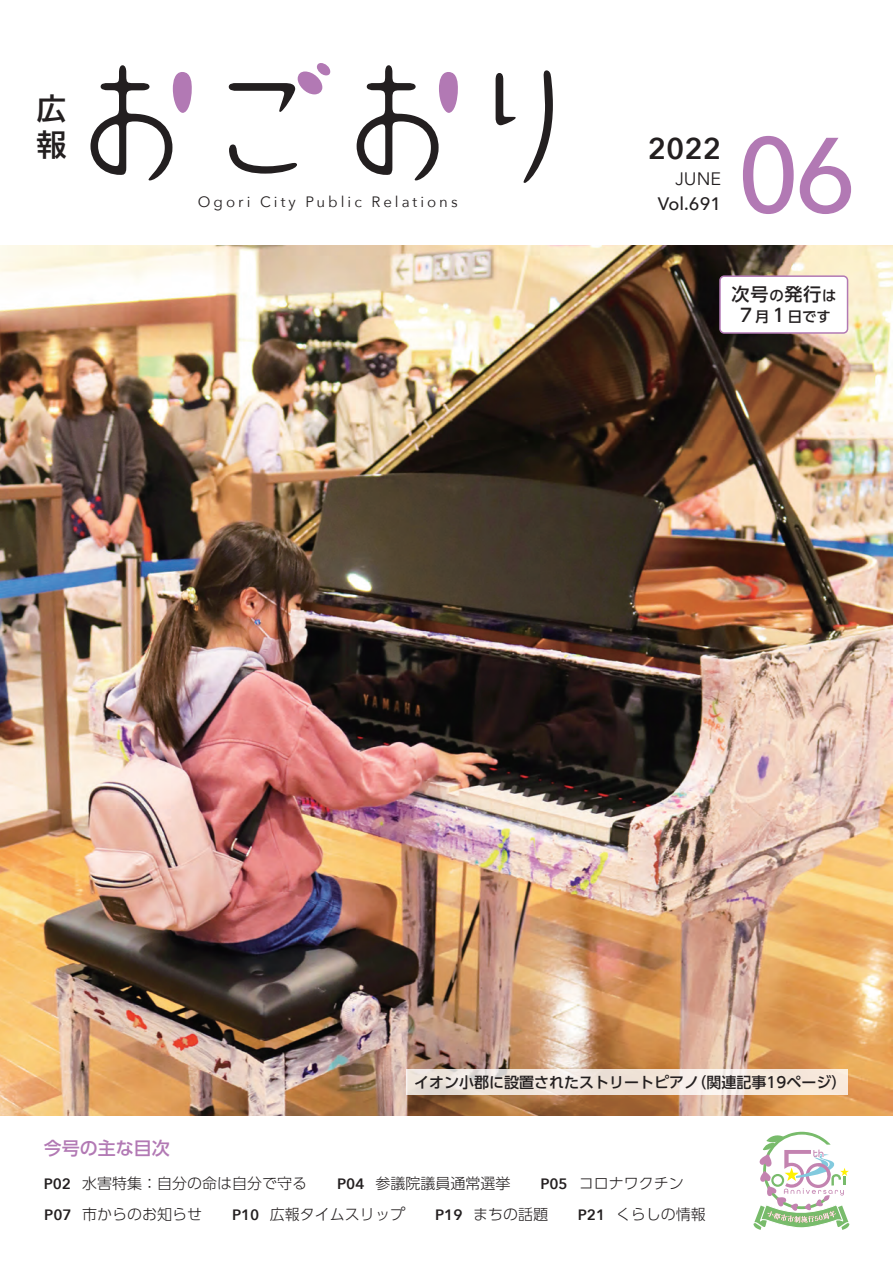
<style>
.page{position:relative;width:893px;height:1263px;background:#fff}
.page>*{position:absolute;margin:0;border:0;box-sizing:border-box;transform-origin:0 0}
.t1{font:500 105px "Avenir Next";color:#b279b4}
.t2{font:600 30px "Avenir Next";color:#231f20}
.t3{font:700 30px/36px "TBUD Go Std";color:#231f20}
.t4{font:500 18px "UD Shin Go Pr 6";color:#231f20}
.t5{font:500 18px "Avenir Next";color:#231f20}
.t6{font:500 18px "UD Shin Go Pr 6";color:#b279b4}
.t7{font:18px "Avenir Next";color:#231f20}
.t8{font:300 15px "UD Shin Go Pr 6";color:#231f20}
.t9{font:500 15px "UD Shin Go Pr 6";color:#231f20}
.t10{font:15px "Avenir Next";letter-spacing:.2em;color:#231f20}
.t11{font:600 15px "Avenir Next";color:#231f20}
.t12{font:500 14.4px "UD Shin Go Pr 6";color:#231f20}
.s1{font-size:14.4px}
</style>
<div class="page">
<img style="left:0;top:245px;width:893px;height:871px">
<svg style="left:753px;top:1132px;width:96px;height:98px"></svg>
<svg style="left:229px;top:83px;width:68px;height:91px"></svg>
<svg style="left:496px;top:70px;width:57px;height:113px"></svg>
<svg style="left:90px;top:65px;width:102px;height:115px"></svg>
<svg style="left:357px;top:65px;width:101px;height:115px"></svg>
<svg style="left:298px;top:71px;width:24px;height:23px"></svg>
<svg style="left:317px;top:63px;width:13px;height:12px"></svg>
<div style="left:720px;top:276px;width:127px;height:57px;background:#fff;border-radius:4px"></div>
<div style="left:719px;top:275px;width:129px;height:59px;border:2px solid #b279b4;border-radius:4px"></div>
<svg style="left:406px;top:1069px;width:441px;height:26px;background:#f1e7de"></svg>
<h2 class="t3" style="left:36px;top:91px;width:31px">広報</h2>
<p class="t10" style="left:198px;top:189px;width:54px">Ogori</p>
<p class="t10" style="left:260px;top:189px;width:37px">City</p>
<p class="t10" style="left:306px;top:189px;width:58px">Public</p>
<p class="t10" style="left:372px;top:189px;width:88px">Relations</p>
<h2 class="t2" style="left:648px;top:123px;width:75px">2022</h2>
<h1 class="t1" style="left:737px;top:86px;width:121px">06</h1>
<p class="t7" style="left:675px;top:164px;width:48px">JUNE</p>
<p class="t5" style="left:658px;top:188px;width:65px">Vol.691</p>
<p class="t4" style="left:731px;top:279px;width:107px">次号<span class="s1">の</span>発行<span class="s1">は</span></p>
<p class="t12" style="left:788px;top:305px;width:45px">日です</p>
<p class="t4" style="left:737px;top:301px;width:19px">７</p>
<p class="t4" style="left:770px;top:301px;width:19px">１</p>
<p class="t12" style="left:755px;top:305px;width:16px">月</p>
<p class="t6" style="left:44px;top:1133px;width:127px">今号の主な目次</p>
<p class="t8" style="left:82px;top:1171px;width:227px">水害特集：自分の命は自分で守る</p>
<p class="t11" style="left:44px;top:1170px;width:29px">P02</p>
<p class="t9" style="left:414px;top:1070px;width:286px">イオン小郡に設置されたストリートピアノ</p>
<p class="t9" style="left:692px;top:1070px;width:156px">（関連記事19ページ(</p>
<p class="t11" style="left:337px;top:1170px;width:29px">P04</p>
<p class="t8" style="left:376px;top:1171px;width:136px">参議院議員通常選挙</p>
<p class="t11" style="left:540px;top:1170px;width:29px">P05</p>
<p class="t8" style="left:579px;top:1171px;width:106px">コロナワクチン</p>
<p class="t11" style="left:44px;top:1201px;width:29px">P07</p>
<p class="t8" style="left:82px;top:1202px;width:122px">市からのお知らせ</p>
<p class="t11" style="left:232px;top:1201px;width:29px">P10</p>
<p class="t8" style="left:270px;top:1202px;width:136px">広報タイムスリップ</p>
<p class="t11" style="left:435px;top:1201px;width:29px">P19</p>
<p class="t8" style="left:473px;top:1202px;width:76px">まちの話題</p>
<p class="t11" style="left:578px;top:1201px;width:29px">P21</p>
<p class="t8" style="left:616px;top:1202px;width:91px">くらしの情報</p>
</div>
